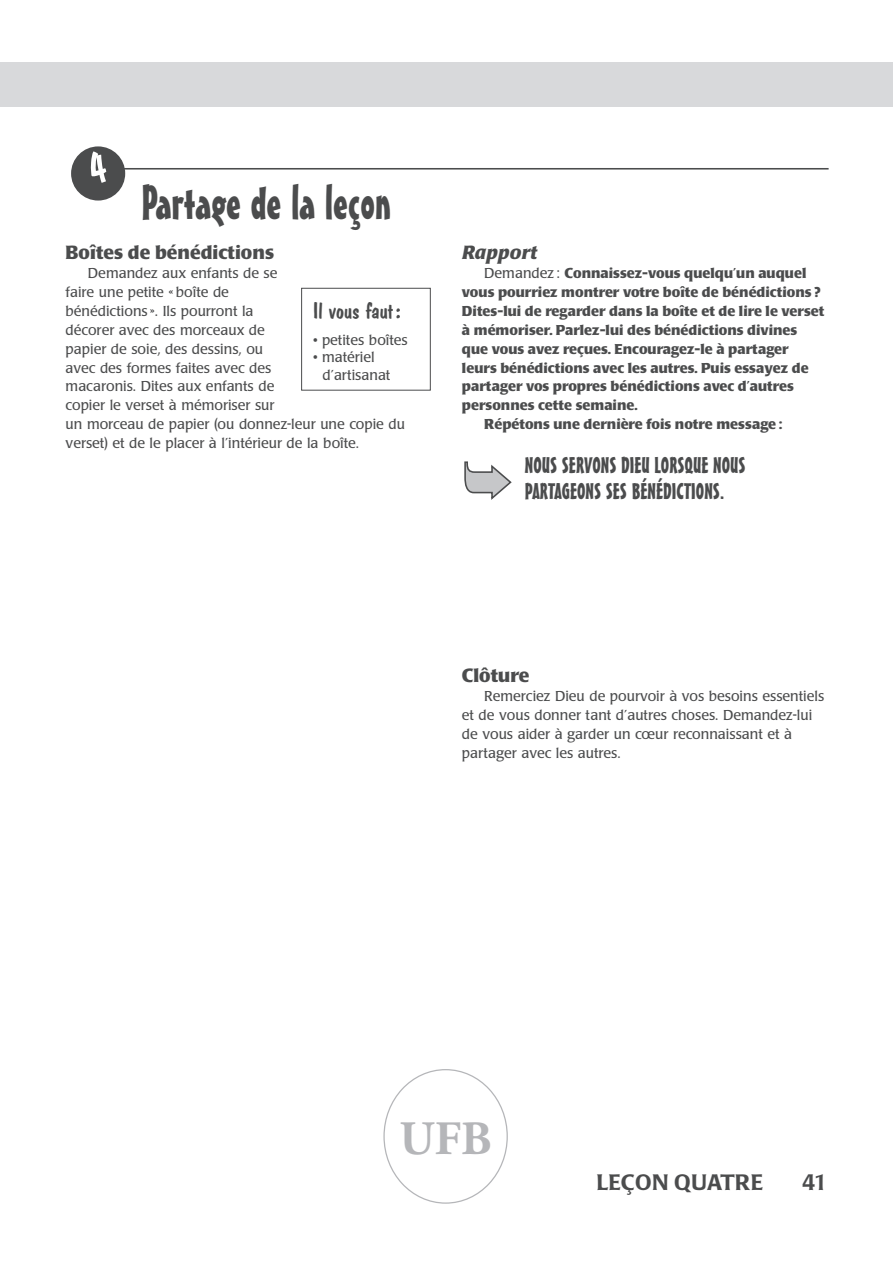
<style>
.page{position:relative;width:893px;height:1263px;background:#fff}
.page>*{position:absolute;margin:0;border:0;box-sizing:border-box;transform-origin:0 0}
.t1{font:700 47.85px "Adobe Garamond Pro";color:#b5b6b9}
.t2{font:47.25px "Mister Earl BT";color:#4b4c4d}
.t3{font:22.05px/25.2px "Mister Earl BT";color:#4b4c4d}
.t4{font:500 22.05px "Poppl Laudatio";color:#4b4c4d}
.t5{font:22.05px "Dom Casual D";color:#4b4c4d;scale:1.05 1}
.t6{font:700 18.9px "Poppl Laudatio";color:#4b4c4d}
.t7{font:italic 700 18.9px "Poppl Laudatio";color:#4b4c4d}
.t8{font:14.25px/18.9px "Poppl Laudatio";color:#4b4c4d}
.t9{font:700 14.25px "Poppl Laudatio";color:#4b4c4d}
.s1{font-weight:400}
</style>
<div class="page">
<hr style="left:123px;top:168px;width:705px;height:2px;background:#4b4c4d">
<div style="left:71px;top:146px;width:54px;height:55px;background:#4b4c4d;border-radius:50%"></div>
<svg style="left:464px;top:461px;width:48px;height:39px"></svg>
<div style="left:301px;top:288px;width:130px;height:103px;border:1px solid #4b4c4d"></div>
<div style="left:0;top:62px;width:893px;height:45px;background:#d8d9db"></div>
<svg style="left:383px;top:1069px;width:125px;height:135px"></svg>
<h2 class="t2" style="left:142px;top:185px;width:251px">Partage de la leçon</h2>
<h3 class="t6" style="left:66px;top:245px;width:210px">Boîtes de bénédictions</h3>
<p class="t8" style="left:66px;top:265px;width:341px;text-indent:22px">Demandez aux enfants de se<br>faire une petite « boîte de<br>bénédictions ». Ils pourront la<br>décorer avec des morceaux de<br>papier de soie, des dessins, ou<br>avec des formes faites avec des<br>macaronis. Dites aux enfants de<br>copier le verset à mémoriser sur<br>un morceau de papier (ou donnez-leur une copie du verset) et de le placer à l’intérieur de la boîte.</p>
<h3 class="t5" style="left:313px;top:298px;width:85px">Il vous faut :</h3>
<p class="t8" style="left:313px;top:332px;width:96px">• petites boîtes</p>
<p class="t8" style="left:322px;top:350px;width:69px;line-height:17.4px;text-indent:-9px">• matériel d’artisanat</p>
<h3 class="t7" style="left:462px;top:245px;width:77px">Rapport</h3>
<p class="t9" style="left:484px;top:267px;width:324px"><span class="s1">Demandez :</span> Connaissez-vous quelqu’un auquel</p>
<p class="t9" style="left:462px;top:286px;width:360px">vous pourriez montrer votre boîte de bénédictions ?</p>
<p class="t9" style="left:462px;top:305px;width:364px">Dites-lui de regarder dans la boîte et de lire le verset</p>
<p class="t9" style="left:462px;top:324px;width:337px">à mémoriser. Parlez-lui des bénédictions divines</p>
<p class="t9" style="left:462px;top:343px;width:328px">que vous avez reçues. Encouragez-le à partager</p>
<p class="t9" style="left:462px;top:362px;width:348px">leurs bénédictions avec les autres. Puis essayez de</p>
<p class="t9" style="left:462px;top:381px;width:333px">partager vos propres bénédictions avec d’autres</p>
<p class="t9" style="left:462px;top:400px;width:177px">personnes cette semaine.</p>
<p class="t9" style="left:484px;top:418px;width:299px">Répétons une dernière fois notre message :</p>
<h3 class="t3" style="left:525px;top:455px;width:222px">NOUS SERVONS DIEU LORSQUE NOUS<br>PARTAGEONS SES BÉNÉDICTIONS.</h3>
<h3 class="t6" style="left:462px;top:668px;width:69px">Clôture</h3>
<p class="t8" style="left:462px;top:688px;width:364px;text-indent:22px">Remerciez Dieu de pourvoir à vos besoins essentiels et de vous donner tant d’autres choses. Demandez-lui de vous aider à garder un cœur reconnaissant et à partager avec les autres.</p>
<h1 class="t1" style="left:399px;top:1110px;width:94px">UFB</h1>
<h3 class="t4" style="left:596px;top:1173px;width:168px">LEÇON QUATRE</h3>
<h3 class="t4" style="left:802px;top:1173px;width:26px">41</h3>
</div>
